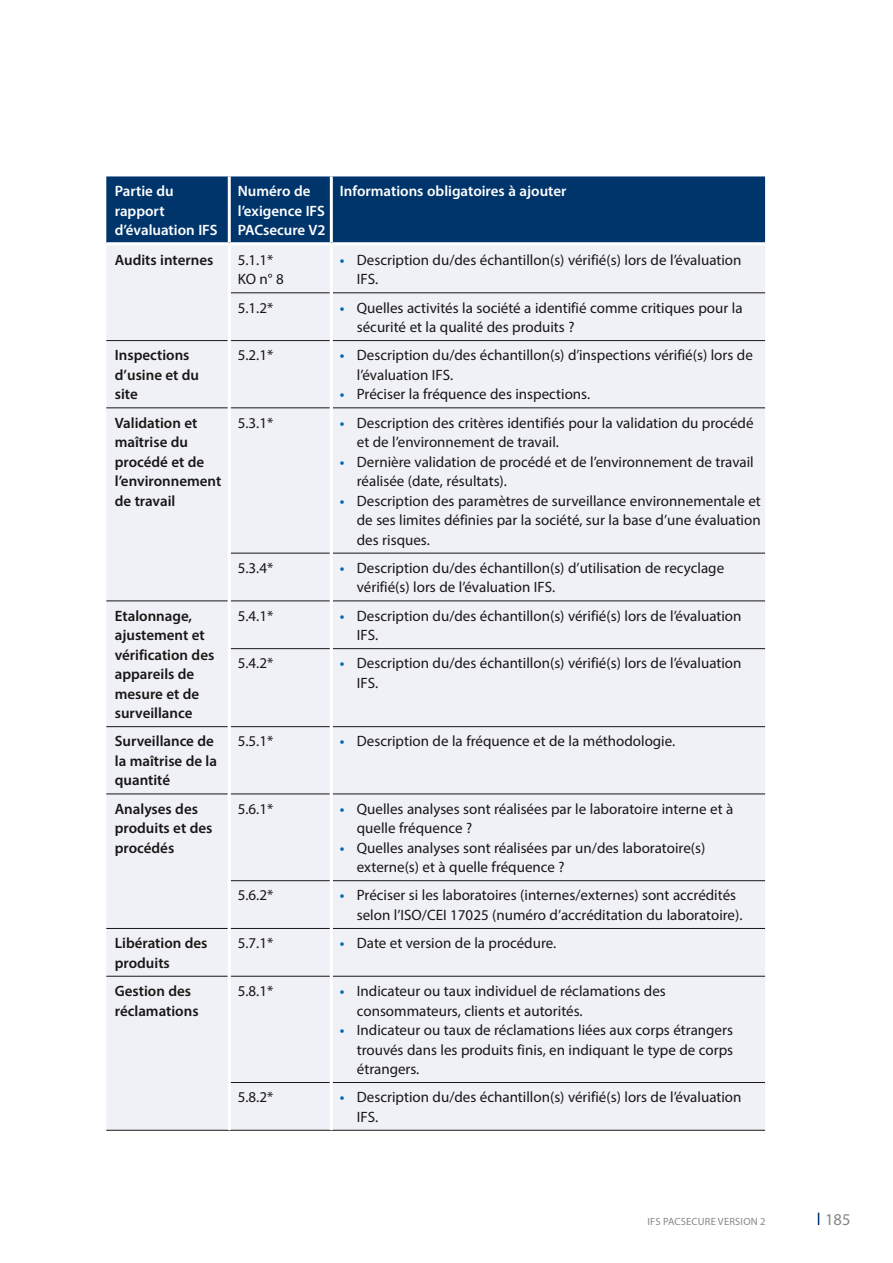
<style>
.page{position:relative;width:893px;height:1263px;background:#fff}
.page>*{position:absolute;margin:0;border:0;box-sizing:border-box;transform-origin:0 0}
.t1{font:16.5px "Myriad Pro";color:#868786}
.t2{font:15px/19.5px "Myriad Pro";color:#181716}
.t3{font:600 15px/19.5px "Myriad Pro";color:#181716}
.t4{font:600 15px/19.5px "Myriad Pro";color:#fff}
.t5{font:10.5px "Myriad Pro";letter-spacing:.02em;color:#868786}
.s1{font-weight:600;color:#0068b4}
</style>
<div class="page">
<svg style="left:818px;top:1213px;width:1px;height:12px"></svg>
<div style="left:106px;top:176px;width:659px;height:66px;background:#00356c"></div>
<div style="left:106px;top:245px;width:659px;height:885px;background:#f0f1f7"></div>
<hr style="left:231px;top:293px;width:99px;height:1px;background:#181716">
<hr style="left:333px;top:293px;width:432px;height:1px;background:#181716">
<hr style="left:106px;top:340px;width:122px;height:1px;background:#181716">
<hr style="left:231px;top:340px;width:99px;height:1px;background:#181716">
<hr style="left:333px;top:340px;width:432px;height:1px;background:#181716">
<hr style="left:106px;top:408px;width:122px;height:1px;background:#181716">
<hr style="left:231px;top:408px;width:99px;height:1px;background:#181716">
<hr style="left:333px;top:408px;width:432px;height:1px;background:#181716">
<hr style="left:231px;top:553px;width:99px;height:1px;background:#181716">
<hr style="left:333px;top:553px;width:432px;height:1px;background:#181716">
<hr style="left:106px;top:601px;width:122px;height:1px;background:#181716">
<hr style="left:231px;top:601px;width:99px;height:1px;background:#181716">
<hr style="left:333px;top:601px;width:432px;height:1px;background:#181716">
<hr style="left:231px;top:648px;width:99px;height:1px;background:#181716">
<hr style="left:333px;top:648px;width:432px;height:1px;background:#181716">
<hr style="left:106px;top:726px;width:122px;height:1px;background:#181716">
<hr style="left:231px;top:726px;width:99px;height:1px;background:#181716">
<hr style="left:333px;top:726px;width:432px;height:1px;background:#181716">
<hr style="left:106px;top:794px;width:122px;height:1px;background:#181716">
<hr style="left:231px;top:794px;width:99px;height:1px;background:#181716">
<hr style="left:333px;top:794px;width:432px;height:1px;background:#181716">
<hr style="left:231px;top:880px;width:99px;height:1px;background:#181716">
<hr style="left:333px;top:880px;width:432px;height:1px;background:#181716">
<hr style="left:106px;top:928px;width:122px;height:1px;background:#181716">
<hr style="left:231px;top:928px;width:99px;height:1px;background:#181716">
<hr style="left:333px;top:928px;width:432px;height:1px;background:#181716">
<hr style="left:106px;top:976px;width:122px;height:1px;background:#181716">
<hr style="left:231px;top:976px;width:99px;height:1px;background:#181716">
<hr style="left:333px;top:976px;width:432px;height:1px;background:#181716">
<hr style="left:231px;top:1082px;width:99px;height:1px;background:#181716">
<hr style="left:333px;top:1082px;width:432px;height:1px;background:#181716">
<hr style="left:106px;top:1130px;width:123px;height:1px;background:#181716">
<hr style="left:229px;top:1130px;width:102px;height:1px;background:#181716">
<hr style="left:331px;top:1130px;width:434px;height:1px;background:#181716">
<hr style="left:228px;top:176px;width:3px;height:66px;background:#fff">
<hr style="left:228px;top:245px;width:3px;height:48px;background:#fff">
<hr style="left:228px;top:293px;width:3px;height:48px;background:#fff">
<hr style="left:228px;top:341px;width:3px;height:67px;background:#fff">
<hr style="left:228px;top:408px;width:3px;height:145px;background:#fff">
<hr style="left:228px;top:553px;width:3px;height:48px;background:#fff">
<hr style="left:228px;top:601px;width:3px;height:48px;background:#fff">
<hr style="left:228px;top:649px;width:3px;height:78px;background:#fff">
<hr style="left:228px;top:727px;width:3px;height:67px;background:#fff">
<hr style="left:228px;top:794px;width:3px;height:87px;background:#fff">
<hr style="left:228px;top:881px;width:3px;height:47px;background:#fff">
<hr style="left:228px;top:928px;width:3px;height:48px;background:#fff">
<hr style="left:228px;top:976px;width:3px;height:106px;background:#fff">
<hr style="left:228px;top:1082px;width:3px;height:48px;background:#fff">
<hr style="left:330px;top:245px;width:3px;height:48px;background:#fff">
<hr style="left:330px;top:293px;width:3px;height:48px;background:#fff">
<hr style="left:330px;top:341px;width:3px;height:67px;background:#fff">
<hr style="left:330px;top:408px;width:3px;height:145px;background:#fff">
<hr style="left:330px;top:553px;width:3px;height:48px;background:#fff">
<hr style="left:330px;top:601px;width:3px;height:48px;background:#fff">
<hr style="left:330px;top:649px;width:3px;height:78px;background:#fff">
<hr style="left:330px;top:727px;width:3px;height:67px;background:#fff">
<hr style="left:330px;top:794px;width:3px;height:87px;background:#fff">
<hr style="left:330px;top:881px;width:3px;height:47px;background:#fff">
<hr style="left:330px;top:928px;width:3px;height:48px;background:#fff">
<hr style="left:330px;top:976px;width:3px;height:106px;background:#fff">
<hr style="left:330px;top:1082px;width:3px;height:48px;background:#fff">
<hr style="left:330px;top:176px;width:3px;height:66px;background:#fff">
<p class="t4" style="left:115px;top:181px;width:104px">Partie du rapport d’évaluation IFS</p>
<p class="t4" style="left:238px;top:181px;width:89px">Numéro de l’exigence IFS<br>PACsecure V2</p>
<p class="t4" style="left:340px;top:181px;width:228px">Informations obligatoires à ajouter</p>
<p class="t3" style="left:115px;top:250px;width:100px">Audits internes</p>
<p class="t2" style="left:238px;top:250px;width:47px">5.1.1*<br>KO n° 8</p>
<p class="t2" style="left:357px;top:250px;width:386px;text-indent:-17px"><span class="s1">•</span> Description du/des échantillon(s) vérifié(s) lors de l’évaluation<br>IFS.</p>
<p class="t2" style="left:238px;top:298px;width:37px">5.1.2*</p>
<p class="t2" style="left:357px;top:298px;width:387px;text-indent:-17px"><span class="s1">•</span> Quelles activités la société a identifié comme critiques pour la sécurité et la qualité des produits ?</p>
<p class="t3" style="left:115px;top:345px;width:86px">Inspections d’usine et du site</p>
<p class="t2" style="left:238px;top:345px;width:37px">5.2.1*</p>
<p class="t2" style="left:357px;top:345px;width:397px;text-indent:-17px"><span class="s1">•</span> Description du/des échantillon(s) d’inspections vérifié(s) lors de l’évaluation IFS.</p>
<p class="t2" style="left:340px;top:384px;width:252px"><span class="s1">•</span> Préciser la fréquence des inspections.</p>
<p class="t3" style="left:115px;top:412px;width:108px">Validation et maîtrise du procédé et de l’environnement de travail</p>
<p class="t2" style="left:238px;top:413px;width:37px">5.3.1*</p>
<p class="t2" style="left:357px;top:413px;width:398px;text-indent:-17px"><span class="s1">•</span> Description des critères identifiés pour la validation du procédé et de l’environnement de travail.</p>
<p class="t2" style="left:357px;top:452px;width:398px;text-indent:-17px"><span class="s1">•</span> Dernière validation de procédé et de l’environnement de travail réalisée (date, résultats).</p>
<p class="t2" style="left:357px;top:491px;width:405px;text-align:justify;text-indent:-17px"><span class="s1">•</span> Description des paramètres de surveillance environnementale et de ses limites définies par la société, sur la base d’une évaluation des risques.</p>
<p class="t2" style="left:238px;top:558px;width:37px">5.3.4*</p>
<p class="t2" style="left:357px;top:558px;width:369px;text-indent:-17px"><span class="s1">•</span> Description du/des échantillon(s) d’utilisation de recyclage vérifié(s) lors de l’évaluation IFS.</p>
<p class="t3" style="left:115px;top:605px;width:101px">Etalonnage, ajustement et vérification des appareils de mesure et de surveillance</p>
<p class="t2" style="left:238px;top:606px;width:37px">5.4.1*</p>
<p class="t2" style="left:357px;top:606px;width:386px;text-indent:-17px"><span class="s1">•</span> Description du/des échantillon(s) vérifié(s) lors de l’évaluation<br>IFS.</p>
<p class="t2" style="left:238px;top:653px;width:37px">5.4.2*</p>
<p class="t2" style="left:357px;top:653px;width:386px;text-indent:-17px"><span class="s1">•</span> Description du/des échantillon(s) vérifié(s) lors de l’évaluation<br>IFS.</p>
<p class="t3" style="left:115px;top:731px;width:104px">Surveillance de la maîtrise de la quantité</p>
<p class="t2" style="left:238px;top:731px;width:37px">5.5.1*</p>
<p class="t2" style="left:340px;top:731px;width:337px"><span class="s1">•</span> Description de la fréquence et de la méthodologie.</p>
<p class="t3" style="left:115px;top:798px;width:99px">Analyses des produits et des procédés</p>
<p class="t2" style="left:238px;top:799px;width:37px">5.6.1*</p>
<p class="t2" style="left:357px;top:799px;width:378px;text-indent:-17px"><span class="s1">•</span> Quelles analyses sont réalisées par le laboratoire interne et à quelle fréquence ?</p>
<p class="t2" style="left:357px;top:838px;width:350px;text-indent:-17px"><span class="s1">•</span> Quelles analyses sont réalisées par un/des laboratoire(s) externe(s) et à quelle fréquence ?</p>
<p class="t2" style="left:238px;top:885px;width:37px">5.6.2*</p>
<p class="t2" style="left:357px;top:885px;width:387px;text-indent:-17px"><span class="s1">•</span> Préciser si les laboratoires (internes/externes) sont accrédités selon l’ISO/CEI 17025 (numéro d’accréditation du laboratoire).</p>
<p class="t3" style="left:115px;top:933px;width:94px">Libération des produits</p>
<p class="t2" style="left:238px;top:933px;width:37px">5.7.1*</p>
<p class="t2" style="left:340px;top:933px;width:218px"><span class="s1">•</span> Date et version de la procédure.</p>
<p class="t3" style="left:115px;top:981px;width:85px">Gestion des réclamations</p>
<p class="t2" style="left:238px;top:981px;width:37px">5.8.1*</p>
<p class="t2" style="left:357px;top:981px;width:310px;text-indent:-17px"><span class="s1">•</span> Indicateur ou taux individuel de réclamations des consommateurs, clients et autorités.</p>
<p class="t2" style="left:357px;top:1020px;width:378px;text-align:justify;text-indent:-17px"><span class="s1">•</span> Indicateur ou taux de réclamations liées aux corps étrangers trouvés dans les produits finis, en indiquant le type de corps étrangers.</p>
<p class="t2" style="left:238px;top:1087px;width:37px">5.8.2*</p>
<p class="t2" style="left:357px;top:1087px;width:386px;text-indent:-17px"><span class="s1">•</span> Description du/des échantillon(s) vérifié(s) lors de l’évaluation<br>IFS.</p>
<p class="t5" style="left:647px;top:1215px;width:119px">IFS PACSECURE VERSION 2</p>
<p class="t1" style="left:825px;top:1209px;width:27px">185</p>
</div>
